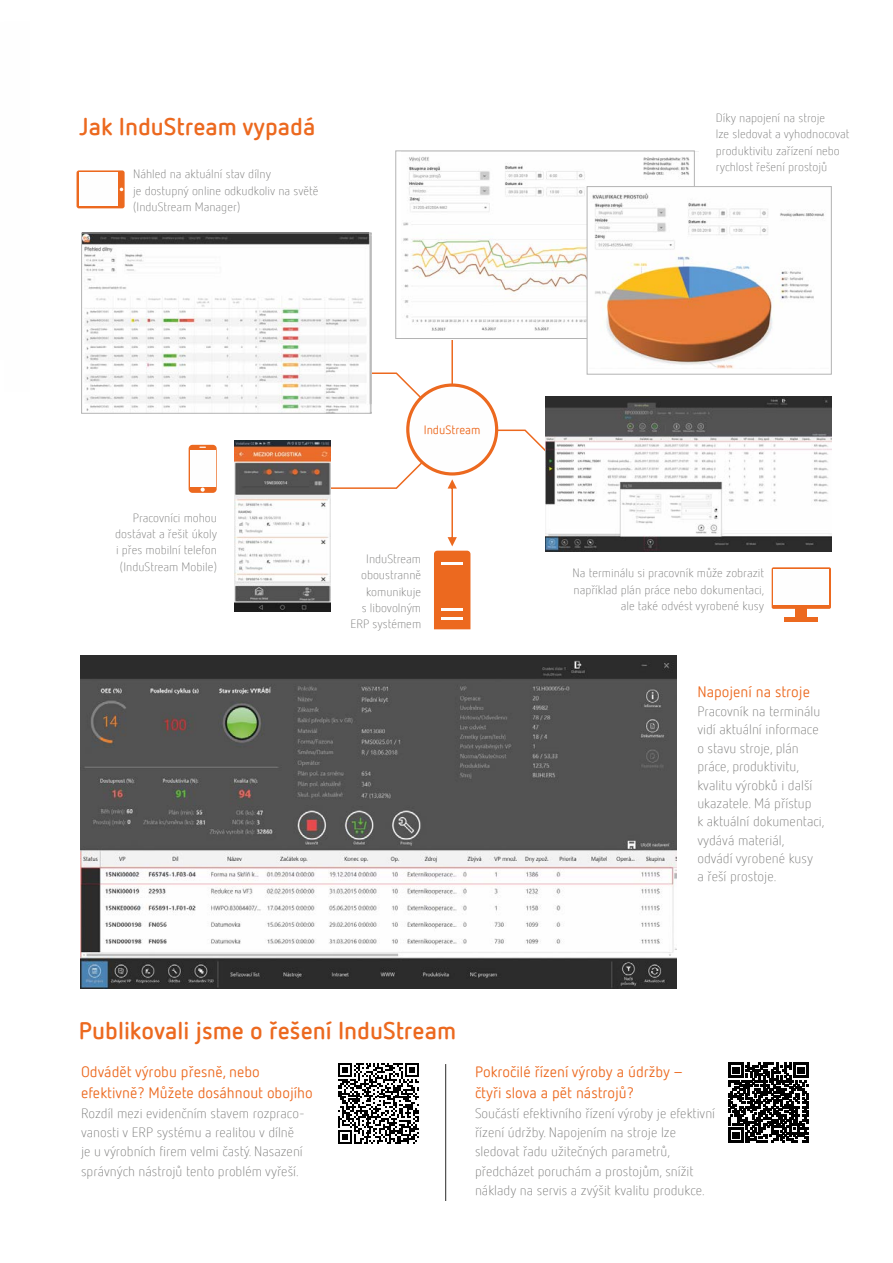
<style>
.page{position:relative;width:893px;height:1263px;background:#fff}
.page>*{position:absolute;margin:0;border:0;box-sizing:border-box;transform-origin:0 0}
.t1{font:24px "Idmfahkmafktloouxrxssxnxwad";color:#ec691f}
.t2{font:15px/20.4px "Veojxrefrqyrfgfmutfklammfit";color:#ec691f}
.t3{font:13.5px/18.3px "Qayilbbbpzffpuiahinnfyipujn";color:#727271}
.t4{font:12px/16.4px "Qayilbbbpzffpuiahinnfyipujn";color:#727271;text-align:right}
.t5{font:12px "Veojxrefrqyrfgfmutfklammfit";color:#ec691f}
</style>
<div class="page">
<img style="left:81px;top:656px;width:595px;height:332px">
<hr style="left:445px;top:1064px;width:1px;height:137px;background:#2b2a29">
<hr style="left:451px;top:331px;width:2px;height:60px;background:#ec691f">
<svg style="left:487px;top:429px;width:58px;height:31px"></svg>
<svg style="left:358px;top:372px;width:62px;height:42px"></svg>
<div style="left:406px;top:383px;width:92px;height:92px;background:#fefefe;border:3px solid #ec691f;border-radius:50%"></div>
<img style="left:403px;top:152px;width:292px;height:185px">
<div style="left:396px;top:151px;width:298px;height:188px;border:1px solid #b3b3b3"></div>
<div style="left:587px;top:186px;width:244px;height:188px;background:#fefefe;border:1px solid #b3b3b3"></div>
<img style="left:592px;top:193px;width:232px;height:175px">
<img style="left:82px;top:232px;width:289px;height:179px">
<div style="left:81px;top:233px;width:290px;height:180px;border:1px solid #b3b3b3"></div>
<svg style="left:77px;top:170px;width:48px;height:38px"></svg>
<div style="left:79px;top:173px;width:39px;height:33px;background:#fefefe"></div>
<svg style="left:189px;top:445px;width:28px;height:48px"></svg>
<div style="left:190px;top:450px;width:25px;height:36px;background:#fefefe"></div>
<svg style="left:201px;top:487px;width:4px;height:5px"></svg>
<img style="left:234px;top:441px;width:96px;height:171px">
<svg style="left:315px;top:443px;width:155px;height:186px"></svg>
<hr style="left:442px;top:562px;width:21px;height:2px;background:#fefefe">
<hr style="left:442px;top:608px;width:21px;height:3px;background:#fefefe">
<hr style="left:442px;top:617px;width:21px;height:3px;background:#fefefe">
<div style="left:772px;top:567px;width:59px;height:42px;background:#ec691f;border-radius:2px"></div>
<div style="left:773px;top:569px;width:56px;height:36px;background:#fefefe"></div>
<div style="left:784px;top:617px;width:34px;height:5px;background:#ec691f"></div>
<div style="left:796px;top:608px;width:11px;height:10px;background:#ec691f"></div>
<img style="left:546px;top:397px;width:286px;height:155px">
<svg style="left:338px;top:1063px;width:81px;height:81px"></svg>
<svg style="left:728px;top:1063px;width:80px;height:80px"></svg>
<h1 class="t1" style="left:79px;top:117px;width:238px">Jak InduStream vypadá</h1>
<p class="t4" style="left:133px;top:167px;width:187px;text-align:left">Náhled na aktuální stav dílny<br>je dostupný online odkudkoliv na světě (InduStream Manager)</p>
<p class="t4" style="left:115px;top:510px;width:103px">Pracovníci mohou dostávat a řešit úkoly i přes mobilní telefon (InduStream Mobile)</p>
<p class="t5" style="left:424px;top:424px;width:58px">InduStream</p>
<p class="t4" style="left:350px;top:551px;width:72px">InduStream oboustranně komunikuje<br>s libovolným<br>ERP systémem</p>
<p class="t4" style="left:716px;top:110px;width:135px;text-align:left">Díky napojení na stroje<br>lze sledovat a vyhodnocovat produktivitu zařízení nebo rychlost řešení prostojů</p>
<p class="t4" style="left:573px;top:566px;width:193px">Na terminálu si pracovník může zobrazit například plán práce nebo dokumentaci, ale také odvést vyrobené kusy</p>
<p class="t2" style="left:697px;top:683px;width:114px">Napojení na stroje</p>
<p class="t3" style="left:697px;top:703px;width:129px">Pracovník na terminálu vidí aktuální informace o stavu stroje, plán práce, produktivitu, kvalitu výrobků i další ukazatele. Má přístup<br>k aktuální dokumentaci, vydává materiál,<br>odvádí vyrobené kusy<br>a řeší prostoje.</p>
<h1 class="t1" style="left:79px;top:1020px;width:379px">Publikovali jsme o řešení InduStream</h1>
<p class="t2" style="left:81px;top:1063px;width:233px">Odvádět výrobu přesně, nebo efektivně? Můžete dosáhnout obojího</p>
<p class="t3" style="left:81px;top:1104px;width:225px;line-height:19.4px">Rozdíl mezi evidenčním stavem rozpraco&shy;vanosti v ERP systému a realitou v dílně je u výrobních firem velmi častý. Nasazení správných nástrojů tento problém vyřeší.</p>
<p class="t2" style="left:475px;top:1063px;width:210px">Pokročilé řízení výroby a údržby – čtyři slova a pět nástrojů?</p>
<p class="t3" style="left:475px;top:1104px;width:242px;line-height:19.4px">Součástí efektivního řízení výroby je efektivní řízení údržby. Napojením na stroje lze sledovat řadu užitečných parametrů, předcházet poruchám a prostojům, snížit náklady na servis a zvýšit kvalitu produkce.</p>
</div>
